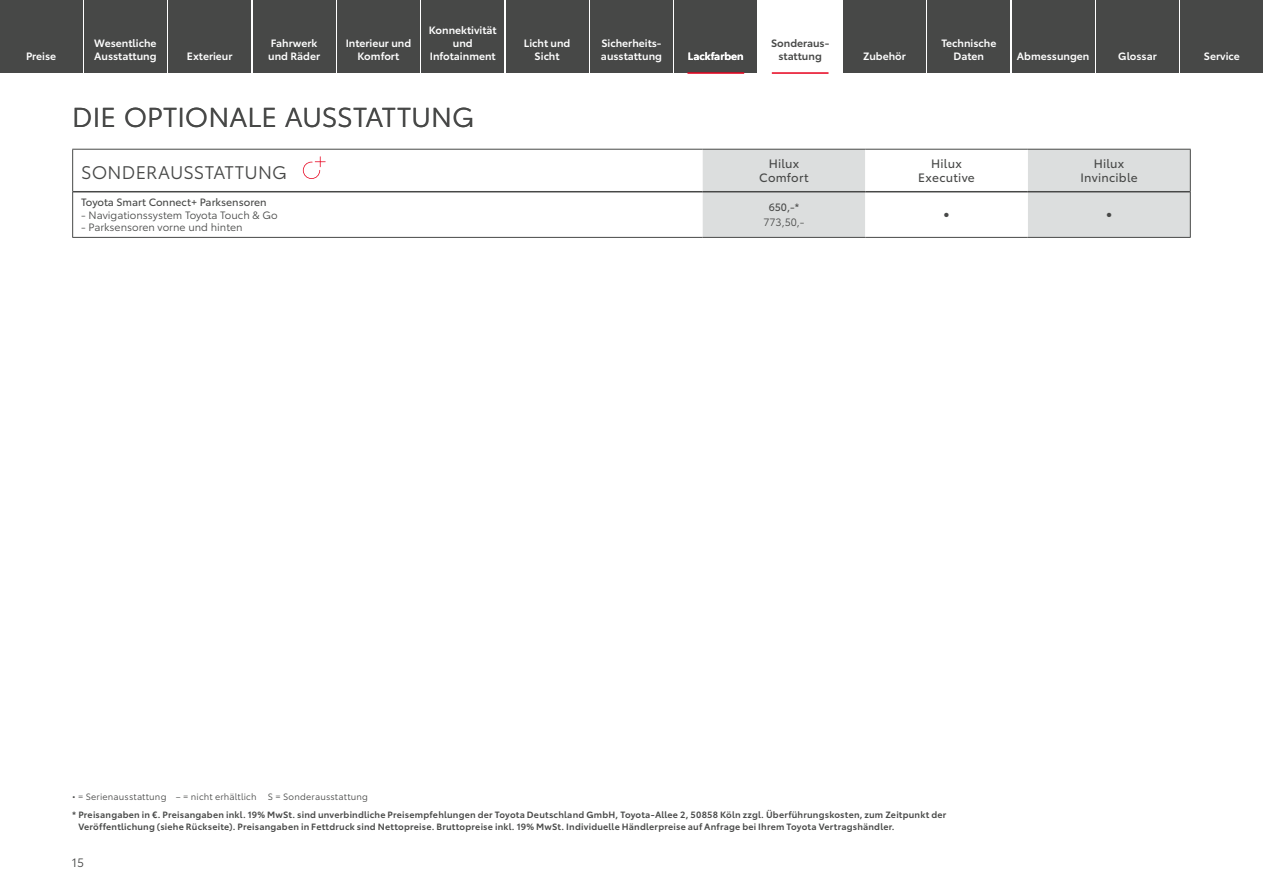
<style>
.page{position:relative;width:1263px;height:893px;background:#fff}
.page>*{position:absolute;margin:0;border:0;box-sizing:border-box;transform-origin:0 0}
.t1{font:27px "Toyota Type";color:#474847}
.t2{font:18px "Toyota Type";letter-spacing:.015em;color:#474847}
.t3{font:12px/14.4px "Toyota Type";letter-spacing:.02em;color:#474847;text-align:center}
.t4{font:12px "Toyota Type";color:#474847}
.t5{font:600 10.5px/12.6px "Toyota Type";color:#fff;text-align:center}
.t6{font:10.5px "Toyota Type";color:#474847}
.t7{font:10.5px "Toyota Type";color:#474847}
.t8{font:600 10.5px/12.6px "Toyota Type";color:#474847;text-align:center}
.t9{font:600 9px/12px "Toyota Type";letter-spacing:.025em;color:#474847}
.t10{font:9px "Toyota Type";letter-spacing:.02em;color:#474847}
.t11{font:6px "Zapf Dingbats ITC";color:#474847}
</style>
<div class="page">
<svg style="left:703px;top:150px;width:487px;height:87px"></svg>
<hr style="left:73px;top:191px;width:630px;height:1px;background:#474847">
<hr style="left:703px;top:191px;width:162px;height:1px;background:#474847">
<hr style="left:865px;top:191px;width:163px;height:1px;background:#474847">
<hr style="left:1028px;top:191px;width:162px;height:1px;background:#474847">
<hr style="left:72px;top:149px;width:631px;height:1px;background:#474847">
<hr style="left:72px;top:150px;width:1px;height:42px;background:#474847">
<hr style="left:703px;top:149px;width:162px;height:1px;background:#474847">
<hr style="left:865px;top:149px;width:163px;height:1px;background:#474847">
<hr style="left:1028px;top:149px;width:163px;height:1px;background:#474847">
<hr style="left:1190px;top:150px;width:1px;height:42px;background:#474847">
<hr style="left:72px;top:192px;width:1px;height:45px;background:#474847">
<hr style="left:1190px;top:192px;width:1px;height:45px;background:#474847">
<hr style="left:72px;top:237px;width:631px;height:1px;background:#474847">
<hr style="left:703px;top:237px;width:162px;height:1px;background:#474847">
<hr style="left:865px;top:237px;width:163px;height:1px;background:#474847">
<hr style="left:1028px;top:237px;width:163px;height:1px;background:#474847">
<svg style="left:303px;top:156px;width:23px;height:23px"></svg>
<div style="left:0;top:0;width:82px;height:72px;background:#474847"></div>
<div style="left:84px;top:0;width:83px;height:72px;background:#474847"></div>
<div style="left:169px;top:0;width:82px;height:72px;background:#474847"></div>
<div style="left:253px;top:0;width:82px;height:72px;background:#474847"></div>
<div style="left:337px;top:0;width:83px;height:72px;background:#474847"></div>
<div style="left:422px;top:0;width:82px;height:72px;background:#474847"></div>
<div style="left:843px;top:0;width:83px;height:72px;background:#474847"></div>
<div style="left:928px;top:0;width:82px;height:72px;background:#474847"></div>
<div style="left:1012px;top:0;width:82px;height:72px;background:#474847"></div>
<div style="left:1096px;top:0;width:83px;height:72px;background:#474847"></div>
<div style="left:1181px;top:0;width:82px;height:72px;background:#474847"></div>
<div style="left:506px;top:0;width:82px;height:72px;background:#474847"></div>
<div style="left:590px;top:0;width:83px;height:72px;background:#474847"></div>
<div style="left:675px;top:0;width:82px;height:72px;background:#474847"></div>
<hr style="left:772px;top:72px;width:56px;height:2px;background:#e7001d">
<hr style="left:687px;top:72px;width:57px;height:2px;background:#e7001d">
<p class="t5" style="left:26px;top:49px;width:32px">Preise</p>
<p class="t5" style="left:94px;top:36px;width:64px;text-align:left">Wesentliche<br>Ausstattung</p>
<p class="t5" style="left:187px;top:49px;width:47px">Exterieur</p>
<p class="t5" style="left:268px;top:36px;width:53px;text-align:left">Fahrwerk und Räder</p>
<p class="t5" style="left:346px;top:36px;width:67px">Interieur und<br>Komfort</p>
<p class="t5" style="left:429px;top:23px;width:69px">Konnektivität und<br>Infotainment</p>
<p class="t5" style="left:524px;top:36px;width:48px">Licht und<br>Sicht</p>
<p class="t5" style="left:601px;top:36px;width:63px;text-align:left">Sicherheits&shy;ausstattung</p>
<p class="t5" style="left:688px;top:49px;width:57px">Lackfarben</p>
<p class="t8" style="left:771px;top:36px;width:60px">Sonderaus&shy;stattung</p>
<p class="t5" style="left:863px;top:49px;width:44px">Zubehör</p>
<p class="t5" style="left:941px;top:36px;width:56px">Technische<br>Daten</p>
<p class="t5" style="left:1017px;top:49px;width:74px">Abmessungen</p>
<p class="t5" style="left:1118px;top:49px;width:40px">Glossar</p>
<p class="t5" style="left:1204px;top:49px;width:37px">Service</p>
<h1 class="t1" style="left:72px;top:97px;width:404px">DIE OPTIONALE AUSSTATTUNG</h1>
<h2 class="t2" style="left:81px;top:159px;width:207px">SONDERAUSSTATTUNG</h2>
<h3 class="t3" style="left:759px;top:155px;width:51px">Hilux<br>Comfort</h3>
<h3 class="t3" style="left:918px;top:155px;width:58px">Hilux<br>Executive</h3>
<h3 class="t3" style="left:1080px;top:155px;width:59px">Hilux<br>Invincible</h3>
<p class="t7" style="left:81px;top:194px;width:187px">Toyota Smart Connect+ Parksensoren</p>
<p class="t6" style="left:81px;top:207px;width:198px">- Navigationssystem Toyota Touch &amp; Go</p>
<p class="t6" style="left:81px;top:220px;width:163px">- Parksensoren vorne und hinten</p>
<p class="t7" style="left:769px;top:200px;width:32px">650,-*</p>
<p class="t6" style="left:763px;top:215px;width:43px">773,50,-</p>
<p class="t11" style="left:944px;top:212px;width:6px">●</p>
<p class="t11" style="left:1107px;top:212px;width:6px">●</p>
<p class="t10" style="left:72px;top:791px;width:186px">• = Serienausstattung – = nicht erhältlich</p>
<p class="t10" style="left:268px;top:791px;width:101px">S = Sonderausstattung</p>
<p class="t9" style="left:78px;top:808px;width:870px;text-indent:-6px">* Preisangaben in €. Preisangaben inkl. 19% MwSt. sind unverbindliche Preisempfehlungen der Toyota Deutschland GmbH, Toyota-Allee 2, 50858 Köln zzgl. Überführungskosten, zum Zeitpunkt der<br>Veröffentlichung (siehe Rückseite). Preisangaben in Fettdruck sind Nettopreise. Bruttopreise inkl. 19% MwSt. Individuelle Händlerpreise auf Anfrage bei Ihrem Toyota Vertragshändler.</p>
<h3 class="t4" style="left:72px;top:854px;width:14px">15</h3>
</div>
